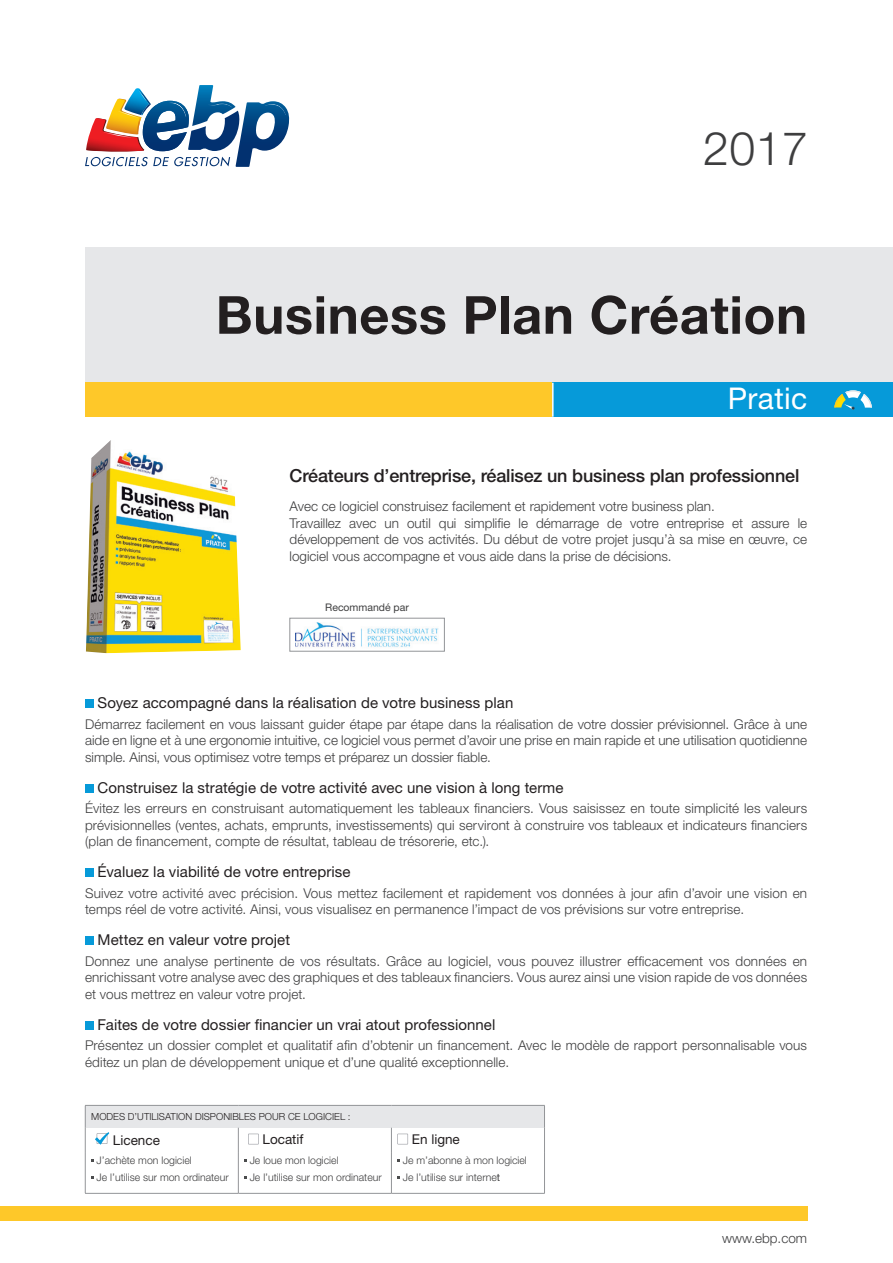
<style>
.page{position:relative;width:893px;height:1263px;background:#fff}
.page>*{position:absolute;margin:0;border:0;box-sizing:border-box;transform-origin:0 0}
.t1{font:700 52.5px "Helvetica Neue LT Std";letter-spacing:.01em;color:#231f20}
.t2{font:300 46.5px "Helvetica Neue LT Std";color:#3e3e3f}
.t3{font:30px "Helvetica Neue LT Std";letter-spacing:.01em;color:#fff}
.t4{font:500 18px "Helvetica Neue LT Std";letter-spacing:-.01em;color:#231f20}
.t5{font:15px "Helvetica Neue LT Std";letter-spacing:.005em;color:#231f20}
.t6{font:300 13.5px/16.5px "Helvetica Neue LT Std";color:#3e3e3f}
.t7{font:13.5px "Helvetica Neue LT Std";color:#231f20}
.t8{font:300 10.5px/16.8px "Helvetica Neue LT Std";color:#3e3e3f}
.t9{font:10.5px "Helvetica Neue LT Std";color:#3e3e3f}
.t10{font:300 9.75px "Helvetica Neue LT Std";color:#231f20}
.s1{font-weight:400}
</style>
<div class="page">
<div style="left:85px;top:247px;width:808px;height:153px;background:#e6e7e9"></div>
<div style="left:85px;top:383px;width:808px;height:34px;background:#fec829"></div>
<div style="left:553px;top:383px;width:340px;height:34px;background:#069ad9"></div>
<hr style="left:552px;top:383px;width:2px;height:34px;background:#fff">
<svg style="left:85px;top:85px;width:205px;height:82px"></svg>
<img style="left:86px;top:440px;width:155px;height:213px">
<svg style="left:834px;top:390px;width:38px;height:20px"></svg>
<div style="left:0;top:1206px;width:808px;height:14px;background:#fec829"></div>
<div style="left:85px;top:700px;width:8px;height:8px;background:#069ad9"></div>
<div style="left:85px;top:784px;width:8px;height:9px;background:#069ad9"></div>
<div style="left:85px;top:869px;width:8px;height:8px;background:#069ad9"></div>
<div style="left:85px;top:937px;width:8px;height:8px;background:#069ad9"></div>
<div style="left:85px;top:1021px;width:8px;height:9px;background:#069ad9"></div>
<div style="left:85px;top:1105px;width:459px;height:23px;background:#e6e7e9"></div>
<hr style="left:85px;top:1105px;width:153px;height:1px;background:#939598">
<hr style="left:238px;top:1105px;width:153px;height:1px;background:#939598">
<hr style="left:391px;top:1105px;width:154px;height:1px;background:#939598">
<hr style="left:85px;top:1193px;width:153px;height:1px;background:#939598">
<hr style="left:238px;top:1193px;width:153px;height:1px;background:#939598">
<hr style="left:391px;top:1193px;width:154px;height:1px;background:#939598">
<svg style="left:85px;top:1106px;width:1px;height:46px"></svg>
<svg style="left:238px;top:1128px;width:1px;height:24px"></svg>
<svg style="left:544px;top:1105px;width:1px;height:47px"></svg>
<hr style="left:85px;top:1152px;width:1px;height:41px;background:#939598">
<hr style="left:238px;top:1152px;width:1px;height:41px;background:#939598">
<hr style="left:391px;top:1152px;width:1px;height:41px;background:#939598">
<hr style="left:544px;top:1152px;width:1px;height:41px;background:#939598">
<svg style="left:95px;top:1132px;width:14px;height:12px"></svg>
<svg style="left:248px;top:1134px;width:11px;height:10px"></svg>
<svg style="left:391px;top:1128px;width:17px;height:24px"></svg>
<img style="left:296px;top:622px;width:143px;height:26px">
<div style="left:290px;top:618px;width:155px;height:33px;border:1px solid #939598"></div>
<h2 class="t2" style="left:703px;top:120px;width:106px">2017</h2>
<h1 class="t1" style="left:216px;top:283px;width:593px">Business Plan Création</h1>
<h3 class="t3" style="left:728px;top:381px;width:81px">Pratic</h3>
<h3 class="t4" style="left:290px;top:464px;width:511px">Créateurs d’entreprise, réalisez un business plan professionnel</h3>
<p class="t6" style="left:290px;top:498px;width:519px">Avec ce logiciel construisez facilement et rapidement votre business plan.<br>Travaillez avec un outil qui simplifie le démarrage de votre entreprise et assure le développement de vos activités. Du début de votre projet jusqu’à sa mise en œuvre, ce logiciel vous accompagne et vous aide dans la prise de décisions.</p>
<p class="t9" style="left:325px;top:601px;width:85px">Recommandé par</p>
<p class="t5" style="left:98px;top:694px;width:417px">Soyez accompagné dans la réalisation de votre business plan</p>
<p class="t6" style="left:85px;top:715px;width:724px;text-align:justify">Démarrez facilement en vous laissant guider étape par étape dans la réalisation de votre dossier prévisionnel. Grâce à une aide en ligne et à une ergonomie intuitive, ce logiciel vous permet d’avoir une prise en main rapide et une utilisation quotidienne simple. Ainsi, vous optimisez votre temps et préparez un dossier fiable.</p>
<p class="t5" style="left:98px;top:778px;width:467px">Construisez la stratégie de votre activité avec une vision à long terme</p>
<p class="t6" style="left:85px;top:800px;width:724px;text-align:justify">Évitez les erreurs en construisant automatiquement les tableaux financiers. Vous saisissez en toute simplicité les valeurs prévisionnelles (ventes, achats, emprunts, investissements) qui serviront à construire vos tableaux et indicateurs financiers (plan de financement, compte de résultat, tableau de trésorerie, etc.).</p>
<p class="t5" style="left:98px;top:863px;width:254px">Évaluez la viabilité de votre entreprise</p>
<p class="t6" style="left:85px;top:884px;width:724px">Suivez votre activité avec précision. Vous mettez facilement et rapidement vos données à jour afin d’avoir une vision en temps réel de votre activité. Ainsi, vous visualisez en permanence l’impact de vos prévisions sur votre entreprise.</p>
<p class="t5" style="left:98px;top:931px;width:194px">Mettez en valeur votre projet</p>
<p class="t6" style="left:85px;top:952px;width:724px;text-align:justify">Donnez une analyse pertinente de vos résultats. Grâce au logiciel, vous pouvez illustrer efficacement vos données en enrichissant votre analyse avec des graphiques et des tableaux financiers. Vous aurez ainsi une vision rapide de vos données et vous mettrez en valeur votre projet.</p>
<p class="t5" style="left:98px;top:1015px;width:399px">Faites de votre dossier financier un vrai atout professionnel</p>
<p class="t6" style="left:85px;top:1037px;width:724px">Présentez un dossier complet et qualitatif afin d’obtenir un financement. Avec le modèle de rapport personnalisable vous éditez un plan de développement unique et d’une qualité exceptionnelle.</p>
<p class="t10" style="left:91px;top:1110px;width:261px">MODES D’UTILISATION DISPONIBLES POUR CE LOGICIEL :</p>
<p class="t7" style="left:113px;top:1132px;width:49px">Licence</p>
<p class="t7" style="left:262px;top:1131px;width:42px">Locatif</p>
<p class="t7" style="left:412px;top:1131px;width:50px">En ligne</p>
<p class="t8" style="left:97px;top:1151px;width:134px">J’achète mon logiciel<br>Je l’utilise sur mon ordinateur</p>
<p class="t8" style="left:250px;top:1151px;width:134px">Je loue mon logiciel<br>Je l’utilise sur mon ordinateur</p>
<p class="t8" style="left:403px;top:1151px;width:126px">Je m’abonne à mon logiciel<br>Je l’utilise sur interne<span class="s1">t</span></p>
<p class="t6" style="left:722px;top:1229px;width:87px">www.ebp.com</p>
</div>
